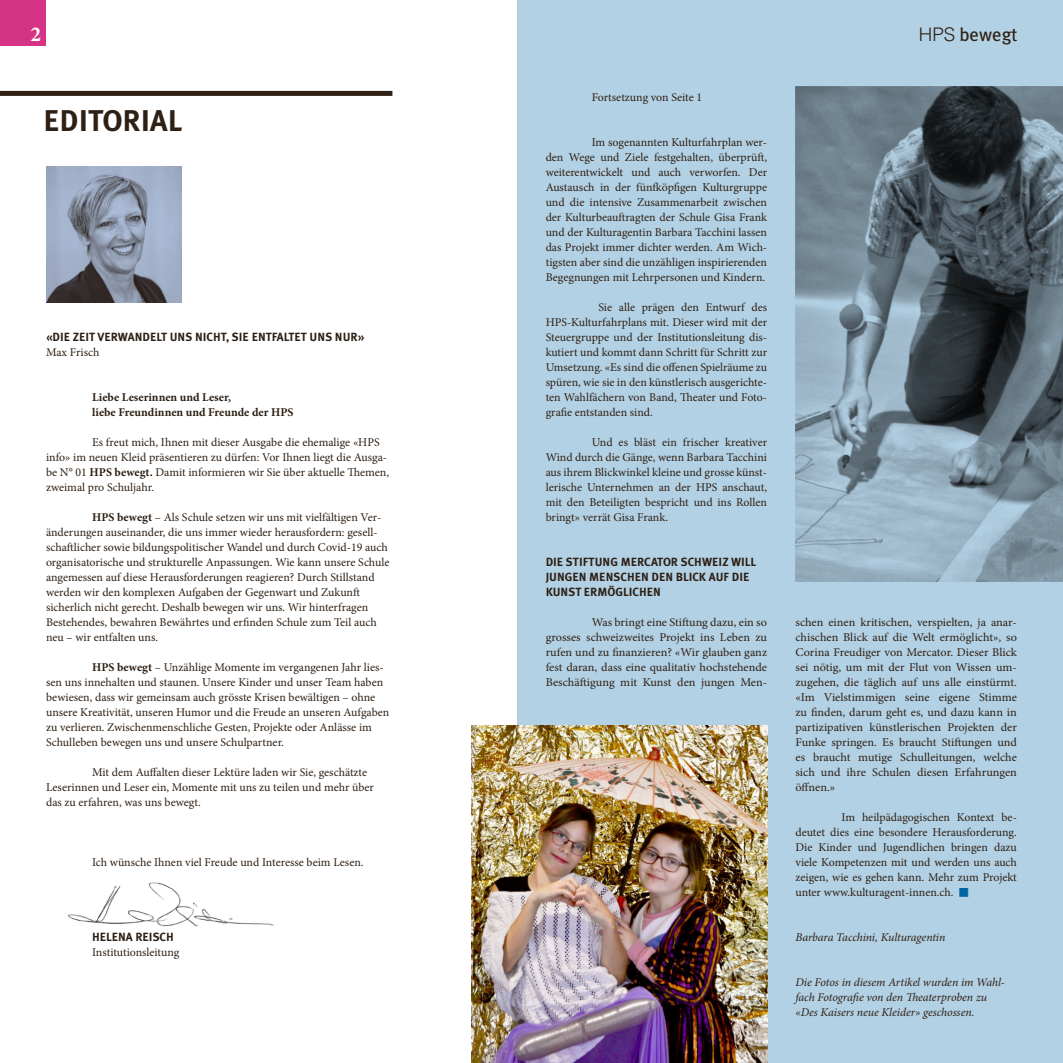
<style>
.page{position:relative;width:1063px;height:1063px;background:#fff}
.page>*{position:absolute;margin:0;border:0;box-sizing:border-box;transform-origin:0 0}
.t1{font:700 30px "Meta Plus";color:#2e2014}
.t2{font:700 21.25px "Minion Pro";color:#fff}
.t3{font:18.75px "Meta Plus";color:#2e2014}
.t4{font:11.88px/15px "Minion Pro";color:#2e2014;text-align:justify}
.t5{font:italic 11.88px/15px "Minion Pro";letter-spacing:-.01em;color:#2e2014}
.t6{font:700 11.88px/15px "Meta Plus";color:#2e2014}
.t7{font:700 11.88px/15px "Minion Pro";color:#2e2014}
.s1{font-family:"Helvetica LT Std";font-weight:300}
.s2{font-weight:700}
</style>
<div class="page">
<div style="left:517px;top:0;width:546px;height:1063px;background:#b3d1e4"></div>
<div style="left:0;top:0;width:46px;height:46px;background:#d53386"></div>
<img style="left:46px;top:167px;width:136px;height:135px">
<div style="left:0;top:91px;width:392px;height:5px;background:#2e2014"></div>
<img style="left:67px;top:882px;width:207px;height:45px">
<img style="left:795px;top:87px;width:268px;height:495px">
<img style="left:471px;top:726px;width:296px;height:337px">
<h2 class="t2" style="left:30px;top:26px;width:12px">2</h2>
<h3 class="t3" style="left:919px;top:26px;width:100px"><span class="s1">HPS</span> bewegt</h3>
<h1 class="t1" style="left:44px;top:107px;width:140px">EDITORIAL</h1>
<p class="t6" style="left:46px;top:330px;width:320px">«DIE ZEIT VERWANDELT UNS NICHT, SIE ENTFALTET UNS NUR»</p>
<p class="t4" style="left:46px;top:346px;width:55px">Max Frisch</p>
<p class="t7" style="left:92px;top:391px;width:203px">Liebe Leserinnen und Leser,<br>liebe Freundinnen und Freunde der HPS</p>
<p class="t4" style="left:46px;top:436px;width:345px;text-align:left;text-indent:46px">Es freut mich, Ihnen mit dieser Ausgabe die ehemalige «HPS info» im neuen Kleid präsentieren zu dürfen: Vor Ihnen liegt die Ausga‐ be N° 01 <span class="s2">HPS bewegt.</span> Damit informieren wir Sie über aktuelle Themen, zweimal pro Schuljahr.</p>
<p class="t4" style="left:46px;top:511px;width:345px;text-align:left;text-indent:46px"><span class="s2">HPS bewegt</span> – Als Schule setzen wir uns mit vielfältigen Ver‐ änderungen auseinander, die uns immer wieder herausfordern: gesell‐ schaftlicher sowie bildungspolitischer Wandel und durch Covid-19 auch organisatorische und strukturelle Anpassungen. Wie kann unsere Schule angemessen auf diese Herausforderungen reagieren? Durch Stillstand werden wir den komplexen Aufgaben der Gegenwart und Zukunft sicherlich nicht gerecht. Deshalb bewegen wir uns. Wir hinterfragen Bestehendes, bewahren Bewährtes und erfinden Schule zum Teil auch neu – wir entfalten uns.</p>
<p class="t4" style="left:46px;top:661px;width:345px;text-align:left;text-indent:46px"><span class="s2">HPS bewegt</span> – Unzählige Momente im vergangenen Jahr lies‐ sen uns innehalten und staunen. Unsere Kinder und unser Team haben bewiesen, dass wir gemeinsam auch grösste Krisen bewältigen – ohne unsere Kreativität, unseren Humor und die Freude an unseren Aufgaben zu verlieren. Zwischenmenschliche Gesten, Projekte oder Anlässe im Schulleben bewegen uns und unsere Schulpartner.</p>
<p class="t4" style="left:46px;top:766px;width:329px;text-align:left;text-indent:46px">Mit dem Auffalten dieser Lektüre laden wir Sie, geschätzte<br>Leserinnen und Leser ein, Momente mit uns zu teilen und mehr über das zu erfahren, was uns bewegt.</p>
<p class="t4" style="left:92px;top:856px;width:273px">Ich wünsche Ihnen viel Freude und Interesse beim Lesen.</p>
<p class="t6" style="left:92px;top:930px;width:83px">HELENA REISCH</p>
<p class="t4" style="left:92px;top:946px;width:89px">Institutionsleitung</p>
<p class="t4" style="left:592px;top:91px;width:112px">Fortsetzung von Seite 1</p>
<p class="t4" style="left:546px;top:136px;width:223px;text-indent:46px">Im sogenannten Kulturfahrplan wer‐ den Wege und Ziele festgehalten, überprüft, weiterentwickelt und auch verworfen. Der Austausch in der fünfköpfigen Kulturgruppe und die intensive Zusammenarbeit zwischen der Kulturbeauftragten der Schule Gisa Frank und der Kulturagentin Barbara Tacchini lassen das Projekt immer dichter werden. Am Wich‐ tigsten aber sind die unzähligen inspirierenden Begegnungen mit Lehrpersonen und Kindern.</p>
<p class="t4" style="left:546px;top:301px;width:223px;text-indent:53px">Sie alle prägen den Entwurf des HPS-Kulturfahrplans mit. Dieser wird mit der Steuergruppe und der Institutionsleitung dis‐ kutiert und kommt dann Schritt für Schritt zur Umsetzung. «Es sind die offenen Spielräume zu spüren, wie sie in den künstlerisch ausgerichte‐ ten Wahlfächern von Band, Theater und Foto‐ grafie entstanden sind.</p>
<p class="t4" style="left:546px;top:436px;width:223px;text-indent:46px">Und es bläst ein frischer kreativer Wind durch die Gänge, wenn Barbara Tacchini aus ihrem Blickwinkel kleine und grosse künst‐ lerische Unternehmen an der HPS anschaut, mit den Beteiligten bespricht und ins Rollen bringt» verrät Gisa Frank.</p>
<p class="t6" style="left:546px;top:555px;width:212px">DIE STIFTUNG MERCATOR SCHWEIZ WILL<br>JUNGEN MENSCHEN DEN BLICK AUF DIE<br>KUNST ERMÖGLICHEN</p>
<p class="t4" style="left:546px;top:616px;width:223px;text-indent:46px">Was bringt eine Stiftung dazu, ein so grosses schweizweites Projekt ins Leben zu rufen und zu finanzieren? «Wir glauben ganz fest daran, dass eine qualitativ hochstehende Beschäftigung mit Kunst den jungen Men‐</p>
<p class="t4" style="left:795px;top:616px;width:223px">schen einen kritischen, verspielten, ja anar‐ chischen Blick auf die Welt ermöglicht», so Corina Freudiger von Mercator. Dieser Blick sei nötig, um mit der Flut von Wissen um&shy;zugehen, die täglich auf uns alle einstürmt. «Im Vielstimmigen seine eigene Stimme zu finden, darum geht es, und dazu kann in partizipativen künstlerischen Projekten der Funke springen. Es braucht Stiftungen und es braucht mutige Schulleitungen, welche sich und ihre Schulen diesen Erfahrungen öffnen.»</p>
<p class="t4" style="left:795px;top:811px;width:223px;text-indent:46px">Im heilpädagogischen Kontext be‐ deutet dies eine besondere Herausforderung.<br>Die Kinder und Jugendlichen bringen dazu viele Kompetenzen mit und werden uns auch zeigen, wie es gehen kann. Mehr zum Projekt unter www.kulturagent-innen.ch.</p>
<p class="t5" style="left:795px;top:931px;width:151px">Barbara Tacchini, Kulturagentin</p>
<p class="t5" style="left:795px;top:976px;width:211px">Die Fotos in diesem Artikel wurden im Wahl‐ fach Fotografie von den Theaterproben zu «Des Kaisers neue Kleider» geschossen.</p>
</div>
